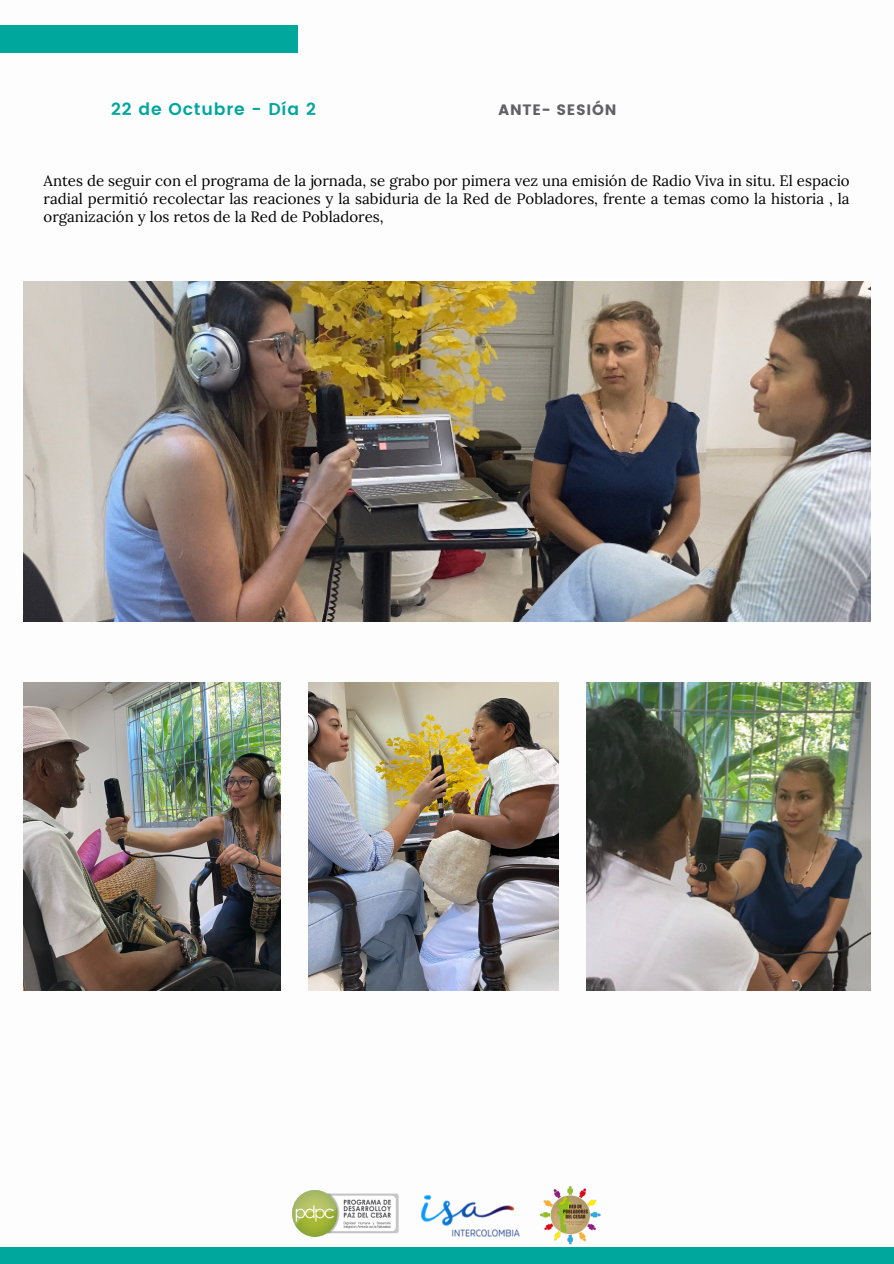
<style>
.page{position:relative;width:894px;height:1264px;background:#fff}
.page>*{position:absolute;margin:0;border:0;box-sizing:border-box;transform-origin:0 0}
.t1{font:600 17.1px "Poppins";letter-spacing:.05em;color:#00a79d}
.t2{font:15px/18px "Lora";color:#000;text-align:justify}
.t3{font:15px "Poppins";letter-spacing:.05em;color:#616164}
</style>
<div class="page">
<div style="left:0;top:1247px;width:893px;height:16px;background:#00a79d"></div>
<div style="left:0;top:25px;width:298px;height:27px;background:#00a79d"></div>
<img style="left:421px;top:1194px;width:99px;height:43px">
<img style="left:293px;top:1190px;width:105px;height:45px">
<img style="left:540px;top:1185px;width:61px;height:60px">
<img style="left:24px;top:682px;width:257px;height:308px">
<img style="left:308px;top:682px;width:250px;height:308px">
<img style="left:586px;top:682px;width:283px;height:308px">
<img style="left:24px;top:281px;width:845px;height:340px">
<p class="t1" style="left:111px;top:99px;width:206px">22 de Octubre - Día 2</p>
<p class="t3" style="left:498px;top:101px;width:119px">ANTE- SESIÓN</p>
<p class="t2" style="left:44px;top:172px;width:807px">Antes de seguir con el programa de la jornada, se grabo por pimera vez una emisión de Radio Viva in situ. El espacio radial permitió recolectar las reaciones y la sabiduria de la Red de Pobladores, frente a temas como la historia , la organización y los retos de la Red de Pobladores,</p>
</div>
